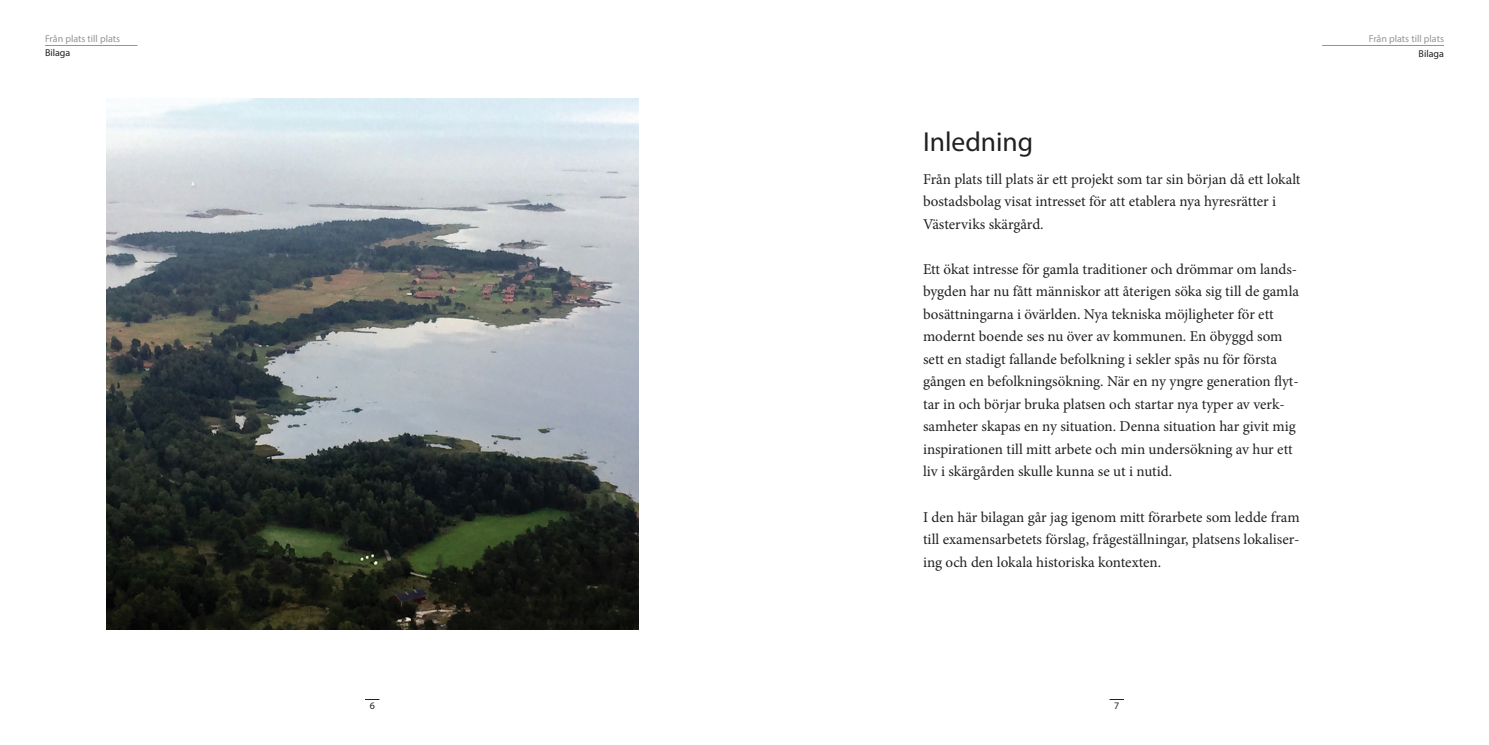
<style>
.page{position:relative;width:1489px;height:745px;background:#fff}
.page>*{position:absolute;margin:0;border:0;box-sizing:border-box;transform-origin:0 0}
.t1{font:27.5px "Myriad Pro";color:#231f20}
.t2{font:15px/22.5px "Minion Pro";color:#231f20}
.t3{font:10px "Myriad Pro";color:#939598}
.t4{font:10px "Myriad Pro";color:#231f20}
</style>
<div class="page">
<img style="left:106px;top:98px;width:532px;height:531px">
<hr style="left:45px;top:45px;width:92px;height:1px;background:#939598">
<hr style="left:1322px;top:45px;width:121px;height:1px;background:#939598">
<p class="t3" style="left:45px;top:32px;width:77px">Från plats till plats</p>
<p class="t4" style="left:45px;top:47px;width:27px">Bilaga</p>
<h1 class="t1" style="left:922px;top:124px;width:112px">Inledning</h1>
<p class="t2" style="left:922px;top:167px;width:379px">Från plats till plats är ett projekt som tar sin början då ett lokalt bostadsbolag visat intresset för att etablera nya hyresrätter i<br>Västerviks skärgård.</p>
<p class="t2" style="left:922px;top:257px;width:377px">Ett ökat intresse för gamla traditioner och drömmar om lands&shy;bygden har nu fått människor att återigen söka sig till de gamla bosättningarna i övärlden. Nya tekniska möjligheter för ett modernt boende ses nu över av kommunen. En öbyggd som sett en stadigt fallande befolkning i sekler spås nu för första gången en befolkningsökning. När en ny yngre generation flyt&shy;tar in och börjar bruka platsen och startar nya typer av verk&shy;samheter skapas en ny situation. Denna situation har givit mig inspirationen till mitt arbete och min undersökning av hur ett liv i skärgården skulle kunna se ut i nutid.</p>
<p class="t2" style="left:922px;top:505px;width:378px;text-align:justify">I den här bilagan går jag igenom mitt förarbete som ledde fram till examensarbetets förslag, frågeställningar, platsens lokaliser&shy;ing och den lokala historiska kontexten.</p>
<p class="t4" style="left:369px;top:699px;width:7px">6</p>
<p class="t4" style="left:1114px;top:699px;width:7px">7</p>
<p class="t3" style="left:1368px;top:32px;width:77px">Från plats till plats</p>
<p class="t4" style="left:1418px;top:47px;width:27px">Bilaga</p>
</div>
